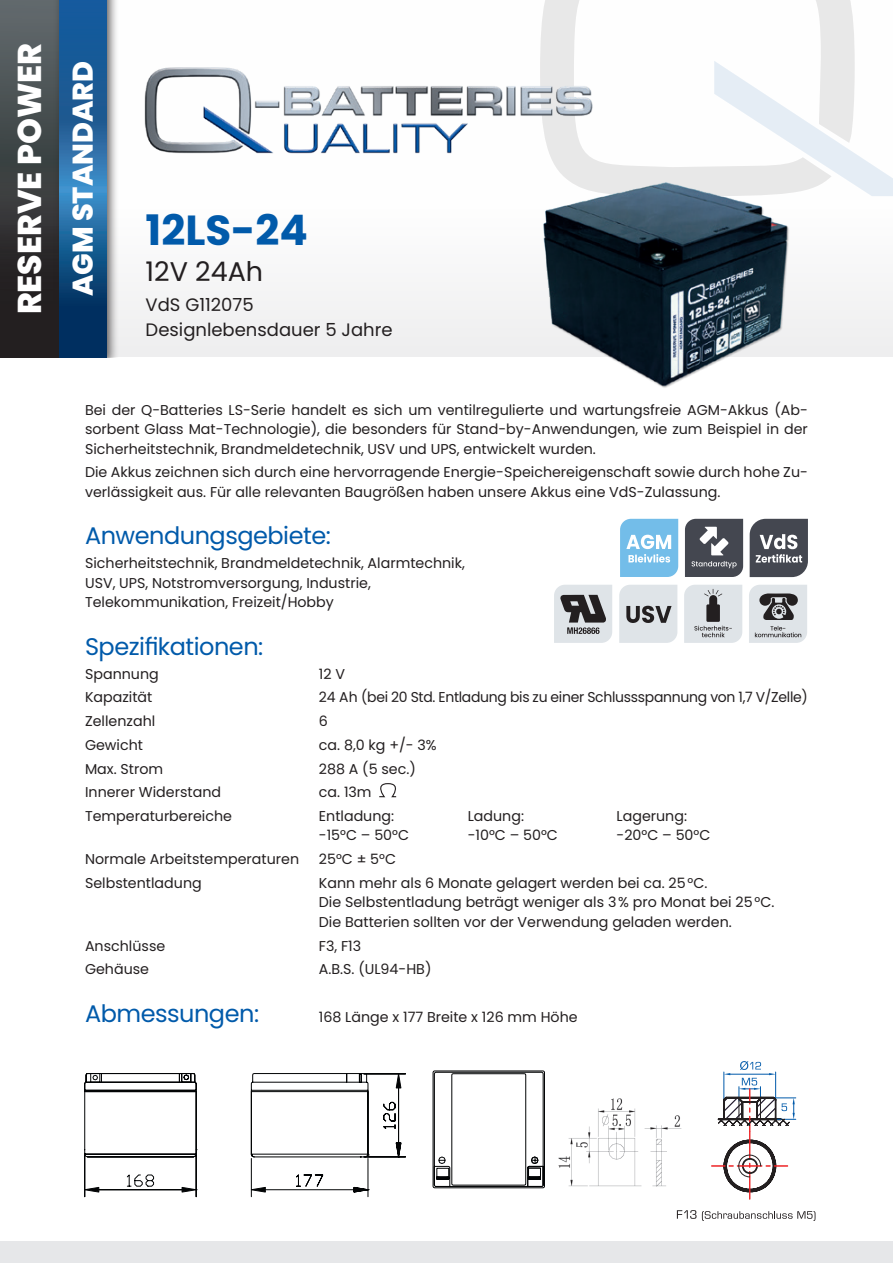
<style>
.page{position:relative;width:893px;height:1263px;background:#fff}
.page>*{position:absolute;margin:0;border:0;box-sizing:border-box;transform-origin:0 0}
.t1{font:700 42px "Poppins";color:#015aaa}
.t2{font:800 33px "Poppins";color:#fff}
.t3{font:800 28.5px "Poppins";color:#fff}
.t4{font:27px "Poppins";color:#231f20}
.t5{font:24px "Poppins";letter-spacing:-.02em;color:#015aaa}
.t6{font:18px/25.5px "Poppins";color:#231f20}
.t7{font:14.25px/19.5px "Poppins";color:#231f20}
.t8{font:14.25px "Poppins";letter-spacing:-.02em;color:#231f20}
</style>
<div class="page">
<svg style="left:84px;top:1071px;width:461px;height:126px"></svg>
<svg style="left:677px;top:1210px;width:19px;height:9px"></svg>
<svg style="left:702px;top:1211px;width:113px;height:10px"></svg>
<svg style="left:712px;top:1061px;width:84px;height:139px"></svg>
<img style="left:558px;top:1098px;width:124px;height:89px">
<svg style="left:379px;top:783px;width:18px;height:15px"></svg>
<div style="left:0;top:0;width:893px;height:357px;background:linear-gradient(to bottom,#fff,#f3f3f4)"></div>
<div style="left:0;top:1242px;width:893px;height:21px;background:#e6e7e9"></div>
<svg style="left:540px;top:0;width:315px;height:162px"></svg>
<svg style="left:714px;top:61px;width:179px;height:135px"></svg>
<div style="left:0;top:0;width:65px;height:357px;background:linear-gradient(to bottom,#5f6a6c,#1a1415)"></div>
<div style="left:53px;top:0;width:66px;height:357px;background:#231f20;opacity:.75"></div>
<svg style="left:59px;top:0;width:47px;height:357px;background:#1a5a92"></svg>
<img style="left:457px;top:162px;width:393px;height:226px">
<img style="left:135px;top:59px;width:488px;height:100px">
<svg style="left:620px;top:519px;width:58px;height:58px;background:#8bc8ec"></svg>
<svg style="left:685px;top:519px;width:58px;height:58px;background:#5f6169"></svg>
<svg style="left:619px;top:585px;width:58px;height:58px;background:#c9cdd0"></svg>
<svg style="left:684px;top:585px;width:58px;height:58px;background:#c8cccf"></svg>
<svg style="left:749px;top:585px;width:58px;height:58px;background:#b6b9bd"></svg>
<svg style="left:554px;top:585px;width:58px;height:58px;background:#a8aaad"></svg>
<svg style="left:750px;top:519px;width:58px;height:58px;background:#64666e"></svg>
<h2 class="t2" style="left:11px;top:314px;width:273px;rotate:-90deg">RESERVE POWER</h2>
<h3 class="t3" style="left:66px;top:296px;width:237px;rotate:-90deg">AGM STANDARD</h3>
<h1 class="t1" style="left:146px;top:206px;width:164px">12LS-24</h1>
<h3 class="t4" style="left:146px;top:256px;width:119px">12V 24Ah</h3>
<p class="t6" style="left:146px;top:292px;width:248px">VdS G112075<br>Designlebensdauer 5 Jahre</p>
<p class="t7" style="left:85px;top:400px;width:724px;text-align:justify">Bei der Q-Batteries LS-Serie handelt es sich um ventilregulierte und wartungsfreie AGM-Akkus (Ab&shy;sorbent Glass Mat-Technologie), die besonders für Stand-by-Anwendungen, wie zum Beispiel in der Sicherheitstechnik, Brandmeldetechnik, USV und UPS, entwickelt wurden.</p>
<p class="t7" style="left:85px;top:463px;width:724px">Die Akkus zeichnen sich durch eine hervorragende Energie-Speichereigenschaft sowie durch hohe Zu&shy;verlässigkeit aus. Für alle relevanten Baugrößen haben unsere Akkus eine VdS-Zulassung.</p>
<h3 class="t5" style="left:85px;top:522px;width:247px">Anwendungsgebiete:</h3>
<p class="t7" style="left:85px;top:553px;width:381px">Sicherheitstechnik, Brandmeldetechnik, Alarmtechnik,<br>USV, UPS, Notstromversorgung, Industrie,<br>Telekommunikation, Freizeit/Hobby</p>
<h3 class="t5" style="left:85px;top:632px;width:180px">Spezifikationen:</h3>
<p class="t7" style="left:85px;top:664px;width:75px">Spannung</p>
<p class="t7" style="left:319px;top:664px;width:28px">12 V</p>
<p class="t7" style="left:85px;top:687px;width:69px">Kapazität</p>
<p class="t8" style="left:319px;top:689px;width:491px">24 Ah (bei 20 Std. Entladung bis zu einer Schlussspannung von 1,7 V/Zelle)</p>
<p class="t7" style="left:85px;top:711px;width:72px">Zellenzahl</p>
<p class="t7" style="left:319px;top:711px;width:11px">6</p>
<p class="t7" style="left:85px;top:735px;width:60px">Gewicht</p>
<p class="t7" style="left:319px;top:735px;width:119px">ca. 8,0 kg +/- 3%</p>
<p class="t7" style="left:85px;top:759px;width:80px">Max. Strom</p>
<p class="t7" style="left:319px;top:759px;width:98px">288 A (5 sec.)</p>
<p class="t7" style="left:85px;top:783px;width:138px">Innerer Widerstand</p>
<p class="t7" style="left:319px;top:783px;width:54px">ca. 13m</p>
<p class="t7" style="left:85px;top:806px;width:148px">Temperaturbereiche</p>
<p class="t7" style="left:319px;top:806px;width:77px">Entladung:</p>
<p class="t7" style="left:468px;top:806px;width:58px">Ladung:</p>
<p class="t7" style="left:617px;top:806px;width:72px">Lagerung:</p>
<p class="t7" style="left:319px;top:826px;width:92px">-15°C – 50°C</p>
<p class="t7" style="left:468px;top:826px;width:92px">-10°C – 50°C</p>
<p class="t7" style="left:617px;top:826px;width:95px">-20°C – 50°C</p>
<p class="t7" style="left:85px;top:849px;width:216px">Normale Arbeitstemperaturen</p>
<p class="t7" style="left:319px;top:849px;width:79px">25°C ± 5°C</p>
<p class="t7" style="left:85px;top:873px;width:118px">Selbstentladung</p>
<p class="t7" style="left:319px;top:873px;width:457px">Kann mehr als 6 Monate gelagert werden bei ca. 25°C.<br>Die Selbstentladung beträgt weniger als 3% pro Monat bei 25°C.<br>Die Batterien sollten vor der Verwendung geladen werden.</p>
<p class="t7" style="left:85px;top:936px;width:82px">Anschlüsse</p>
<p class="t7" style="left:319px;top:936px;width:44px">F3, F13</p>
<p class="t7" style="left:85px;top:960px;width:66px">Gehäuse</p>
<p class="t7" style="left:319px;top:960px;width:114px">A.B.S. (UL94-HB)</p>
<h3 class="t5" style="left:85px;top:999px;width:176px">Abmessungen:</h3>
<p class="t7" style="left:319px;top:1007px;width:260px">168 Länge x 177 Breite x 126 mm Höhe</p>
</div>
